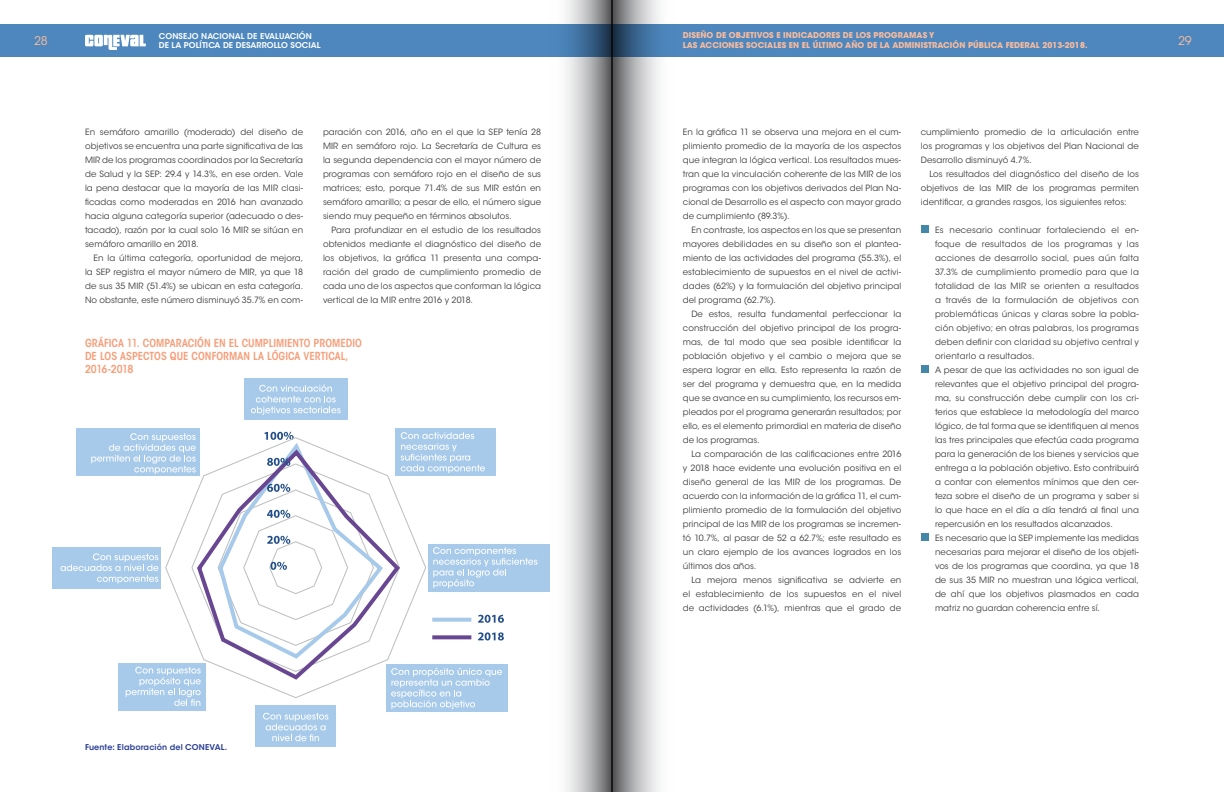
<style>
.page{position:relative;width:1224px;height:792px;background:#fff}
.page>*{position:absolute;margin:0;border:0;box-sizing:border-box;transform-origin:0 0}
.t1{font:12px "ITC Avant Garde Std";color:#fabb9d}
.t2{font:600 condensed 11px/13px "ITC Avant Garde Std";color:#f79d78}
.cuerpo_de_texto{font:8.6px/14px "ITC Avant Garde Std";letter-spacing:.01em;color:#3e3e3f;text-align:justify}
.t3{font:700 8px/10px "ITC Avant Garde Std";letter-spacing:.01em;color:#fabb9d}
.t4{font:600 8px "ITC Avant Garde Std";letter-spacing:.01em;color:#fff}
.t5{font:600 8px "ITC Avant Garde Std";letter-spacing:.015em;color:#293e98}
</style>
<div class="page">
<div style="left:0;top:24px;width:612px;height:33px;background:#4d87bd"></div>
<div style="left:612px;top:24px;width:612px;height:33px;background:#4d87bd"></div>
<svg style="left:85px;top:35px;width:61px;height:15px"></svg>
<div style="left:921px;top:226px;width:8px;height:7px;background:#4388a8"></div>
<div style="left:921px;top:366px;width:8px;height:7px;background:#4388a8"></div>
<div style="left:921px;top:534px;width:8px;height:7px;background:#4388a8"></div>
<div style="left:76px;top:428px;width:123px;height:48px;background:#a7caea"></div>
<div style="left:118px;top:663px;width:87px;height:48px;background:#a7caea"></div>
<div style="left:387px;top:664px;width:121px;height:48px;background:#a7caea"></div>
<div style="left:428px;top:544px;width:121px;height:48px;background:#a7caea"></div>
<div style="left:396px;top:428px;width:100px;height:48px;background:#a7caea"></div>
<div style="left:53px;top:547px;width:108px;height:42px;background:#a7caea"></div>
<div style="left:255px;top:705px;width:81px;height:41px;background:#a7caea"></div>
<div style="left:244px;top:378px;width:104px;height:42px;background:#a7caea"></div>
<svg style="left:251px;top:384px;width:90px;height:31px"></svg>
<svg style="left:401px;top:432px;width:84px;height:41px"></svg>
<svg style="left:433px;top:547px;width:104px;height:41px"></svg>
<svg style="left:391px;top:668px;width:111px;height:41px"></svg>
<svg style="left:263px;top:713px;width:65px;height:28px"></svg>
<svg style="left:126px;top:667px;width:75px;height:39px"></svg>
<svg style="left:60px;top:553px;width:98px;height:31px"></svg>
<svg style="left:91px;top:433px;width:105px;height:41px"></svg>
<svg style="left:432px;top:618px;width:39px;height:4px"></svg>
<svg style="left:432px;top:635px;width:39px;height:4px"></svg>
<svg style="left:478px;top:615px;width:26px;height:8px"></svg>
<svg style="left:478px;top:632px;width:26px;height:8px"></svg>
<svg style="left:165px;top:436px;width:262px;height:263px"></svg>
<svg style="left:613px;top:0;width:46px;height:792px;background:#acaeb1"></svg>
<svg style="left:549px;top:0;width:64px;height:792px"></svg>
<p class="t4" style="left:159px;top:31px;width:154px">CONSEJO NACIONAL DE EVALUACIÓN</p>
<p class="t3" style="left:683px;top:30px;width:406px">DISEÑO DE OBJETIVOS E INDICADORES DE LOS PROGRAMAS Y<br>LAS ACCIONES SOCIALES EN EL ÚLTIMO AÑO DE LA ADMINISTRACIÓN PÚBLICA FEDERAL 2013-2018.</p>
<h1 class="t1" style="left:34px;top:33px;width:15px">28</h1>
<p class="t4" style="left:159px;top:40px;width:163px">DE LA POLÍTICA DE DESARROLLO SOCIAL</p>
<h1 class="t1" style="left:1178px;top:33px;width:15px">29</h1>
<p class="cuerpo_de_texto" style="left:85px;top:125px;width:220px">En semáforo amarillo (moderado) del diseño de objetivos se encuentra una parte significativa de las MIR de los programas coordinados por la Secretaría de Salud y la SEP: 29.4 y 14.3%, en ese orden. Vale la pena destacar que la mayoría de las MIR clasi&shy;ficadas como moderadas en 2016 han avanzado hacia alguna categoría superior (adecuado o des&shy;tacado), razón por la cual solo 16 MIR se sitúan en semáforo amarillo en 2018.</p>
<p class="cuerpo_de_texto" style="left:85px;top:251px;width:220px;text-indent:9px">En la última categoría, oportunidad de mejora, la SEP registra el mayor número de MIR, ya que 18 de sus 35 MIR (51.4%) se ubican en esta categoría.<br>No obstante, este número disminuyó 35.7% en com-</p>
<p class="cuerpo_de_texto" style="left:323px;top:125px;width:220px">paración con 2016, año en el que la SEP tenía 28<br>MIR en semáforo rojo. La Secretaría de Cultura es la segunda dependencia con el mayor número de programas con semáforo rojo en el diseño de sus matrices; esto, porque 71.4% de sus MIR están en semáforo amarillo; a pesar de ello, el número sigue siendo muy pequeño en términos absolutos.</p>
<p class="cuerpo_de_texto" style="left:323px;top:223px;width:220px;text-indent:9px">Para profundizar en el estudio de los resultados obtenidos mediante el diagnóstico del diseño de los objetivos, la gráfica 11 presenta una compa&shy;ración del grado de cumplimiento promedio de cada uno de los aspectos que conforman la lógica vertical de la MIR entre 2016 y 2018.</p>
<p class="t2" style="left:85px;top:336px;width:278px">GRÁFICA 11. COMPARACIÓN EN EL CUMPLIMIENTO PROMEDIO<br>DE LOS ASPECTOS QUE CONFORMAN LA LÓGICA VERTICAL,<br>2016-2018</p>
<p class="t5" style="left:85px;top:742px;width:144px">Fuente: Elaboración del CONEVAL.</p>
<p class="cuerpo_de_texto" style="left:683px;top:125px;width:220px">En la gráfica 11 se observa una mejora en el cum&shy;plimiento promedio de la mayoría de los aspectos que integran la lógica vertical. Los resultados mues&shy;tran que la vinculación coherente de las MIR de los programas con los objetivos derivados del Plan Na&shy;cional de Desarrollo es el aspecto con mayor grado de cumplimiento (89.3%).</p>
<p class="cuerpo_de_texto" style="left:683px;top:223px;width:220px;text-indent:9px">En contraste, los aspectos en los que se presentan mayores debilidades en su diseño son el plantea&shy;miento de las actividades del programa (55.3%), el establecimiento de supuestos en el nivel de activi&shy;dades (62%) y la formulación del objetivo principal del programa (62.7%).</p>
<p class="cuerpo_de_texto" style="left:683px;top:307px;width:220px;text-indent:9px">De estos, resulta fundamental perfeccionar la construcción del objetivo principal de los progra&shy;mas, de tal modo que sea posible identificar la población objetivo y el cambio o mejora que se espera lograr en ella. Esto representa la razón de ser del programa y demuestra que, en la medida que se avance en su cumplimiento, los recursos em&shy;pleados por el programa generarán resultados; por ello, es el elemento primordial en materia de diseño de los programas.</p>
<p class="cuerpo_de_texto" style="left:683px;top:447px;width:220px;text-indent:9px">La comparación de las calificaciones entre 2016 y 2018 hace evidente una evolución positiva en el diseño general de las MIR de los programas. De acuerdo con la información de la gráfica 11, el cum&shy;plimiento promedio de la formulación del objetivo principal de las MIR de los programas se incremen&shy;tó 10.7%, al pasar de 52 a 62.7%; este resultado es un claro ejemplo de los avances logrados en los últimos dos años.</p>
<p class="cuerpo_de_texto" style="left:683px;top:573px;width:220px;text-indent:9px">La mejora menos significativa se advierte en el establecimiento de los supuestos en el nivel de actividades (6.1%), mientras que el grado de</p>
<p class="cuerpo_de_texto" style="left:921px;top:125px;width:220px">cumplimiento promedio de la articulación entre los programas y los objetivos del Plan Nacional de Desarrollo disminuyó 4.7%.</p>
<p class="cuerpo_de_texto" style="left:921px;top:167px;width:220px;text-indent:9px">Los resultados del diagnóstico del diseño de los objetivos de las MIR de los programas permiten identificar, a grandes rasgos, los siguientes retos:</p>
<p class="cuerpo_de_texto" style="left:935px;top:223px;width:205px">Es necesario continuar fortaleciendo el en&shy;foque de resultados de los programas y las acciones de desarrollo social, pues aún falta 37.3% de cumplimiento promedio para que la totalidad de las MIR se orienten a resultados a través de la formulación de objetivos con problemáticas únicas y claras sobre la pobla&shy;ción objetivo; en otras palabras, los programas deben definir con claridad su objetivo central y orientarlo a resultados.</p>
<p class="cuerpo_de_texto" style="left:935px;top:363px;width:205px">A pesar de que las actividades no son igual de relevantes que el objetivo principal del progra&shy;ma, su construcción debe cumplir con los cri&shy;terios que establece la metodología del marco lógico, de tal forma que se identifiquen al menos las tres principales que efectúa cada programa para la generación de los bienes y servicios que entrega a la población objetivo. Esto contribuirá a contar con elementos mínimos que den cer&shy;teza sobre el diseño de un programa y saber si lo que hace en el día a día tendrá al final una repercusión en los resultados alcanzados.</p>
<p class="cuerpo_de_texto" style="left:935px;top:531px;width:205px">Es necesario que la SEP implemente las medidas necesarias para mejorar el diseño de los objeti&shy;vos de los programas que coordina, ya que 18 de sus 35 MIR no muestran una lógica vertical, de ahí que los objetivos plasmados en cada matriz no guardan coherencia entre sí.</p>
</div>
